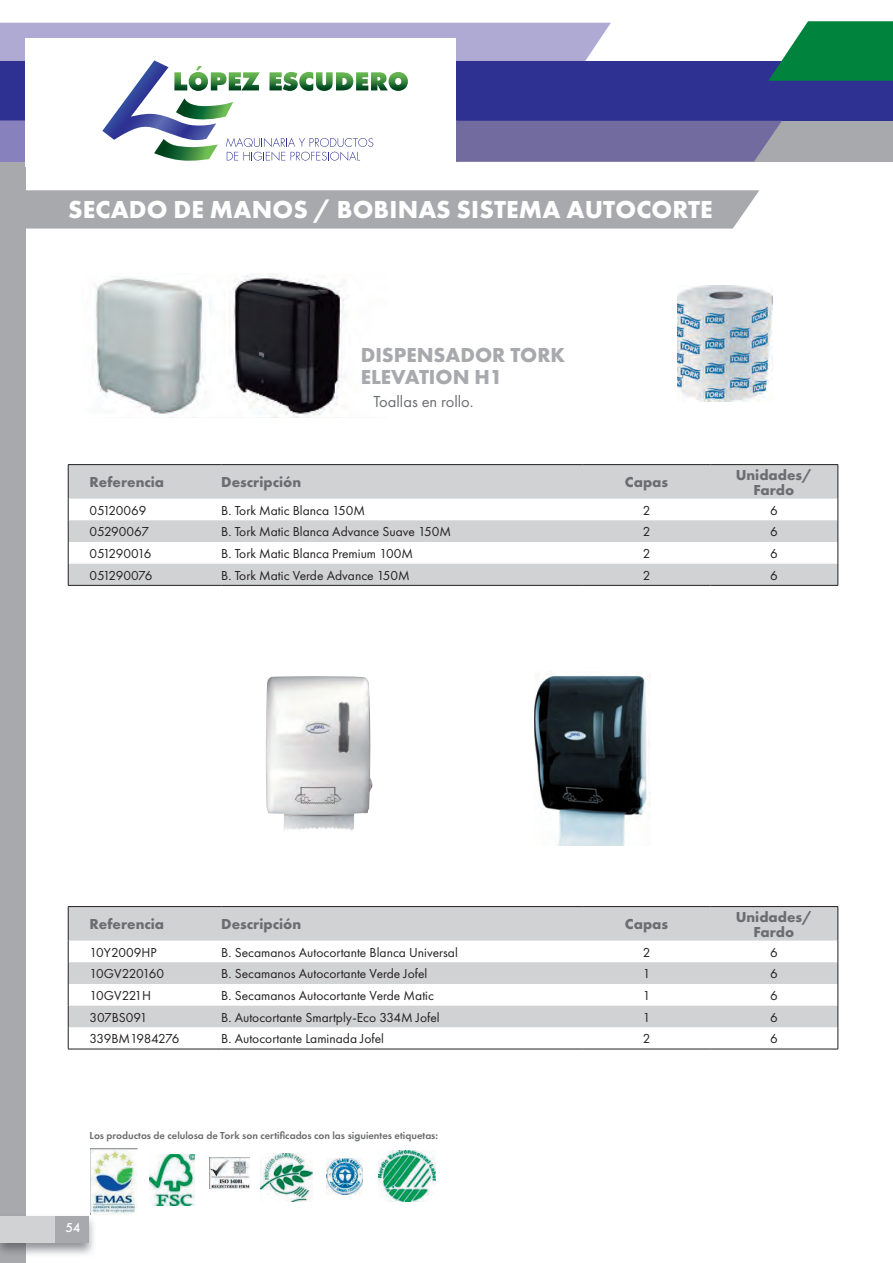
<style>
.page{position:relative;width:893px;height:1263px;background:#fff}
.page>*{position:absolute;margin:0;border:0;box-sizing:border-box;transform-origin:0 0}
.t1{font:700 25.5px "Futura PT";letter-spacing:.005em;color:#fff}
.t2{font:700 21px/22.5px "Futura PT";color:#a8a9ad}
.t3{font:16.5px "Futura PT";color:#6c6d70}
.t4{font:700 15px/15px "Futura PT";color:#6c6d70;text-align:center}
.t5{font:13.5px "Futura PT";color:#231f20}
.t6{font:13.5px "Futura PT";letter-spacing:-.025em;color:#231f20}
.t7{font:13.5px "Futura PT";letter-spacing:-.07em;color:#231f20}
.t8{font:13.5px "Futura PT";letter-spacing:-.045em;color:#231f20}
.t9{font:500 13.5px "Futura PT";color:#fff}
.t10{font:600 10.5px "Futura PT";color:#6c6d70}
</style>
<div class="page">
<div style="left:0;top:162px;width:26px;height:1101px;background:#a8a9ad"></div>
<img style="left:0;top:1219px;width:94px;height:36px">
<div style="left:0;top:1216px;width:82px;height:27px;background:#d1d2d4"></div>
<div style="left:56px;top:1216px;width:33px;height:27px;background:#a8a9ad"></div>
<svg style="left:0;top:21px;width:893px;height:141px"></svg>
<div style="left:26px;top:190px;width:733px;height:39px;background:#a8a9ad"></div>
<img style="left:95px;top:274px;width:250px;height:144px">
<img style="left:534px;top:675px;width:113px;height:170px">
<img style="left:266px;top:676px;width:106px;height:155px">
<img style="left:90px;top:1148px;width:48px;height:67px">
<img style="left:150px;top:1154px;width:45px;height:51px">
<img style="left:210px;top:1158px;width:40px;height:31px">
<img style="left:261px;top:1153px;width:51px;height:49px">
<img style="left:327px;top:1158px;width:36px;height:36px">
<img style="left:378px;top:1151px;width:57px;height:50px">
<img style="left:677px;top:286px;width:95px;height:115px">
<svg style="left:69px;top:465px;width:769px;height:120px;fill:#d1d2d4"></svg>
<hr style="left:68px;top:464px;width:153px;height:1px;background:#231f20">
<hr style="left:68px;top:465px;width:1px;height:34px;background:#231f20">
<hr style="left:221px;top:464px;width:362px;height:1px;background:#231f20">
<hr style="left:583px;top:464px;width:127px;height:1px;background:#231f20">
<hr style="left:710px;top:464px;width:128px;height:1px;background:#231f20">
<hr style="left:838px;top:465px;width:1px;height:34px;background:#231f20">
<svg style="left:68px;top:499px;width:1px;height:86px"></svg>
<svg style="left:838px;top:499px;width:1px;height:86px"></svg>
<hr style="left:68px;top:585px;width:153px;height:1px;background:#231f20">
<hr style="left:221px;top:585px;width:362px;height:1px;background:#231f20">
<hr style="left:583px;top:585px;width:127px;height:1px;background:#231f20">
<hr style="left:710px;top:585px;width:128px;height:1px;background:#231f20">
<svg style="left:69px;top:907px;width:769px;height:120px;fill:#d1d2d4"></svg>
<hr style="left:68px;top:906px;width:153px;height:1px;background:#231f20">
<hr style="left:68px;top:907px;width:1px;height:33px;background:#231f20">
<hr style="left:221px;top:906px;width:362px;height:1px;background:#231f20">
<hr style="left:583px;top:906px;width:127px;height:1px;background:#231f20">
<hr style="left:710px;top:906px;width:128px;height:1px;background:#231f20">
<hr style="left:838px;top:907px;width:1px;height:33px;background:#231f20">
<svg style="left:68px;top:940px;width:1px;height:109px"></svg>
<svg style="left:838px;top:940px;width:1px;height:109px"></svg>
<hr style="left:68px;top:1049px;width:153px;height:1px;background:#231f20">
<hr style="left:221px;top:1049px;width:362px;height:1px;background:#231f20">
<hr style="left:583px;top:1049px;width:127px;height:1px;background:#231f20">
<hr style="left:710px;top:1049px;width:128px;height:1px;background:#231f20">
<h1 class="t1" style="left:68px;top:193px;width:646px">SECADO DE MANOS / BOBINAS SISTEMA AUTOCORTE</h1>
<h2 class="t2" style="left:361px;top:343px;width:206px">DISPENSADOR TORK<br>ELEVATION H1</h2>
<p class="t3" style="left:373px;top:392px;width:102px">Toallas en rollo.</p>
<p class="t4" style="left:89px;top:474px;width:76px">Referencia</p>
<p class="t4" style="left:221px;top:474px;width:81px">Descripción</p>
<p class="t4" style="left:625px;top:474px;width:45px">Capas</p>
<p class="t4" style="left:736px;top:467px;width:78px">Unidades/<br>Fardo</p>
<p class="t5" style="left:89px;top:502px;width:59px">05120069</p>
<p class="t5" style="left:221px;top:502px;width:145px">B. Tork Matic Blanca 150M</p>
<p class="t5" style="left:643px;top:502px;width:9px">2</p>
<p class="t5" style="left:770px;top:502px;width:9px">6</p>
<p class="t5" style="left:89px;top:524px;width:61px">05290067</p>
<p class="t5" style="left:221px;top:524px;width:231px">B. Tork Matic Blanca Advance Suave 150M</p>
<p class="t5" style="left:643px;top:524px;width:9px">2</p>
<p class="t5" style="left:770px;top:524px;width:9px">6</p>
<p class="t7" style="left:89px;top:545px;width:63px">051290016</p>
<p class="t5" style="left:221px;top:545px;width:193px">B. Tork Matic Blanca Premium 100M</p>
<p class="t5" style="left:643px;top:545px;width:9px">2</p>
<p class="t5" style="left:770px;top:545px;width:9px">6</p>
<p class="t8" style="left:89px;top:567px;width:64px">051290076</p>
<p class="t5" style="left:221px;top:567px;width:190px">B. Tork Matic Verde Advance 150M</p>
<p class="t5" style="left:643px;top:567px;width:9px">2</p>
<p class="t5" style="left:770px;top:567px;width:9px">6</p>
<p class="t4" style="left:89px;top:916px;width:76px">Referencia</p>
<p class="t4" style="left:221px;top:916px;width:81px">Descripción</p>
<p class="t4" style="left:625px;top:916px;width:45px">Capas</p>
<p class="t4" style="left:736px;top:909px;width:78px">Unidades/<br>Fardo</p>
<p class="t5" style="left:89px;top:944px;width:69px">10Y2009HP</p>
<p class="t5" style="left:221px;top:944px;width:238px">B. Secamanos Autocortante Blanca Universal</p>
<p class="t5" style="left:643px;top:944px;width:9px">2</p>
<p class="t5" style="left:770px;top:944px;width:9px">6</p>
<p class="t6" style="left:89px;top:966px;width:76px">10GV220160</p>
<p class="t5" style="left:221px;top:966px;width:208px">B. Secamanos Autocortante Verde Jofel</p>
<p class="t5" style="left:643px;top:966px;width:9px">1</p>
<p class="t5" style="left:770px;top:966px;width:9px">6</p>
<p class="t5" style="left:89px;top:987px;width:63px">10GV221H</p>
<p class="t5" style="left:221px;top:987px;width:214px">B. Secamanos Autocortante Verde Matic</p>
<p class="t5" style="left:643px;top:987px;width:9px">1</p>
<p class="t5" style="left:770px;top:987px;width:9px">6</p>
<p class="t5" style="left:89px;top:1009px;width:59px">307BS091</p>
<p class="t5" style="left:221px;top:1009px;width:220px">B. Autocortante Smartply-Eco 334M Jofel</p>
<p class="t5" style="left:643px;top:1009px;width:9px">1</p>
<p class="t5" style="left:770px;top:1009px;width:9px">6</p>
<p class="t6" style="left:89px;top:1031px;width:91px">339BM1984276</p>
<p class="t5" style="left:221px;top:1031px;width:164px">B. Autocortante Laminada Jofel</p>
<p class="t5" style="left:643px;top:1031px;width:9px">2</p>
<p class="t5" style="left:770px;top:1031px;width:9px">6</p>
<p class="t10" style="left:90px;top:1129px;width:350px">Los productos de celulosa de Tork son certificados con las siguientes etiquetas:</p>
<p class="t9" style="left:65px;top:1219px;width:17px">54</p>
</div>
